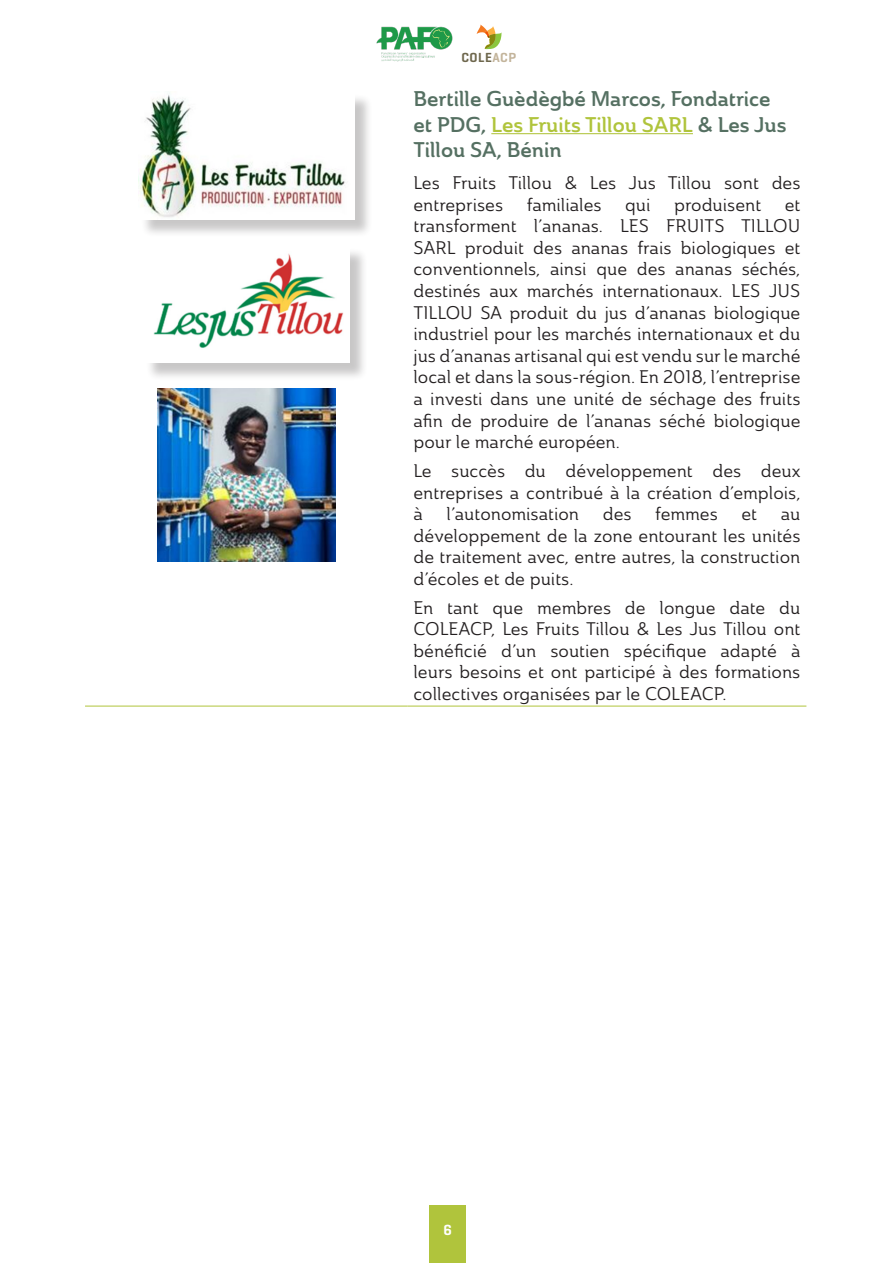
<style>
.page{position:relative;width:893px;height:1263px;background:#fff}
.page>*{position:absolute;margin:0;border:0;box-sizing:border-box;transform-origin:0 0}
._1_1_Titre{font:21px/25.2px "Ainslie Nor Dem";color:#557062}
.Body{font:18px/21.6px "Ainslie Nor Reg";color:#231f20;text-align:justify}
.t1{font:600 15px "Geogrotesque";color:#fff}
.t2{font:600 13.35px "Geogrotesque";letter-spacing:.04em;color:#6e674d}
.s1{color:#c3b49b}
.s2{color:#b0c43c}
</style>
<div class="page">
<svg style="left:477px;top:25px;width:25px;height:24px"></svg>
<img style="left:377px;top:26px;width:76px;height:36px">
<div style="left:429px;top:1205px;width:37px;height:58px;background:#b0c43c"></div>
<hr style="left:85px;top:706px;width:322px;height:1px;background:#b0c43c">
<hr style="left:407px;top:706px;width:399px;height:1px;background:#b0c43c">
<div style="left:141px;top:94px;width:232px;height:144px;background:#231f20;opacity:.25"></div>
<img style="left:138px;top:94px;width:216px;height:125px">
<div style="left:146px;top:247px;width:223px;height:134px;background:#231f20;opacity:.25"></div>
<img style="left:146px;top:247px;width:204px;height:116px">
<img style="left:157px;top:388px;width:179px;height:174px">
<hr style="left:491px;top:133px;width:202px;height:1px;background:#b0c43c">
<p class="t2" style="left:461px;top:49px;width:56px">COLE<span class="s1">ACP</span></p>
<p class="_1_1_Titre" style="left:413px;top:86px;width:374px">Bertille Guèdègbé Marcos, Fondatrice et PDG, <span class="s2">Les Fruits Tillou SARL</span> &amp; Les Jus<br>Tillou SA, Bénin</p>
<p class="Body" style="left:413px;top:172px;width:388px">Les Fruits Tillou &amp; Les Jus Tillou sont des entreprises</p>
<p class="Body" style="left:527px;top:193px;width:76px">familiales</p>
<p class="Body" style="left:625px;top:193px;width:27px">qui</p>
<p class="Body" style="left:674px;top:193px;width:89px">produisent</p>
<p class="Body" style="left:413px;top:193px;width:388px;text-indent:371px">et transforment l’ananas. LES FRUITS TILLOU SARL produit des ananas frais biologiques et conventionnels, ainsi que des ananas séchés, destinés aux marchés internationaux. LES JUS TILLOU SA produit du jus d’ananas biologique industriel pour les marchés internationaux et du jus d’ananas artisanal qui est vendu sur le marché local et dans la sous-région. En 2018, l’entreprise a investi dans une unité de séchage des fruits afin de produire de l’ananas séché biologique pour le marché européen.</p>
<p class="Body" style="left:413px;top:460px;width:389px">Le succès du développement des deux entreprises a contribué à la création d’emplois, à</p>
<p class="Body" style="left:447px;top:503px;width:134px">l’autonomisation</p>
<p class="Body" style="left:603px;top:503px;width:30px">des</p>
<p class="Body" style="left:655px;top:503px;width:64px">femmes</p>
<p class="Body" style="left:741px;top:503px;width:17px">et</p>
<p class="Body" style="left:413px;top:503px;width:388px;text-indent:367px">au développement de la zone entourant les unités de traitement avec, entre autres, la construction d’écoles et de puits.</p>
<p class="Body" style="left:413px;top:596px;width:388px">En tant que membres de longue date du COLEACP, Les Fruits Tillou &amp; Les Jus Tillou ont bénéficié d’un soutien spécifique adapté à leurs besoins et ont participé à des formations collectives organisées par le COLEACP.</p>
<p class="t1" style="left:443px;top:1220px;width:10px">6</p>
</div>
